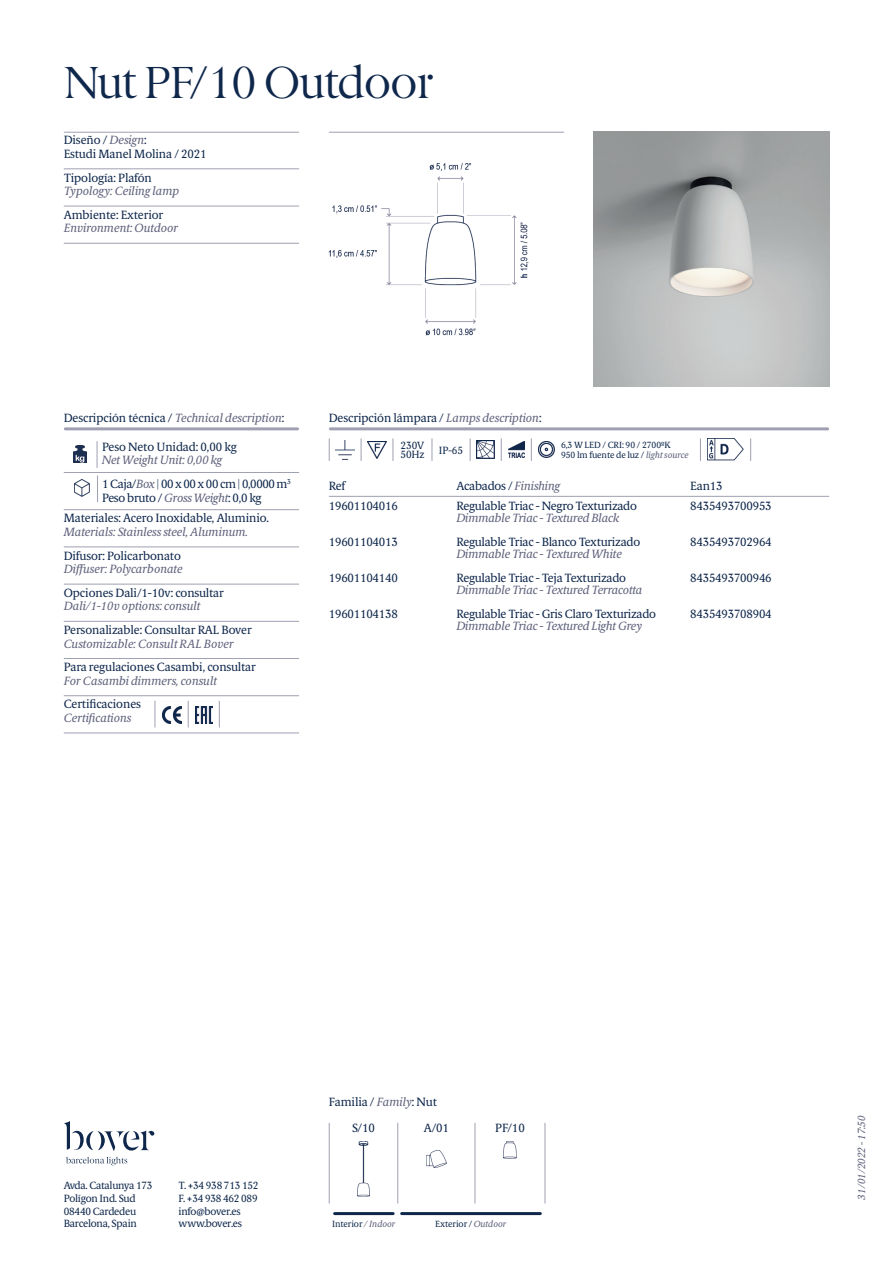
<style>
.page{position:relative;width:893px;height:1263px;background:#fff}
.page>*{position:absolute;margin:0;border:0;box-sizing:border-box;transform-origin:0 0}
.t1{font:45px "Berlingske Serif";letter-spacing:-.025em;color:#0e274b}
.t2{font:12px/13.5px "Berlingske Serif Tx";letter-spacing:-.02em;color:#0e274b}
.t3{font:italic 12px "Berlingske Serif Tx";letter-spacing:-.02em;color:#5f627c}
.t4{font:10.5px/12.8px "Berlingske Serif Tx";letter-spacing:-.025em;color:#0e274b}
.t5{font:italic 10.5px "Berlingske Serif Tx";letter-spacing:-.01em;color:#5f627c}
.t6{font:9px/10.8px "Berlingske Serif Tx";letter-spacing:-.01em;color:#0e274b}
.s1{font-style:italic;color:#5f627c}
</style>
<div class="page">
<svg style="left:750px;top:439px;width:1px;height:22px"></svg>
<hr style="left:64px;top:168px;width:235px;height:1px;background:#9fa0b1">
<hr style="left:64px;top:206px;width:235px;height:1px;background:#9fa0b1">
<hr style="left:64px;top:243px;width:235px;height:1px;background:#9fa0b1">
<hr style="left:64px;top:132px;width:235px;height:1px;background:#9fa0b1">
<hr style="left:64px;top:472px;width:235px;height:1px;background:#9fa0b1">
<hr style="left:64px;top:509px;width:235px;height:1px;background:#9fa0b1">
<hr style="left:64px;top:546px;width:235px;height:1px;background:#9fa0b1">
<hr style="left:64px;top:584px;width:235px;height:1px;background:#9fa0b1">
<hr style="left:64px;top:621px;width:235px;height:1px;background:#9fa0b1">
<hr style="left:64px;top:658px;width:235px;height:1px;background:#9fa0b1">
<hr style="left:64px;top:695px;width:235px;height:1px;background:#9fa0b1">
<hr style="left:64px;top:732px;width:235px;height:1px;background:#9fa0b1">
<img style="left:74px;top:446px;width:13px;height:17px">
<svg style="left:97px;top:442px;width:1px;height:26px"></svg>
<img style="left:74px;top:480px;width:15px;height:17px">
<svg style="left:97px;top:476px;width:1px;height:26px"></svg>
<svg style="left:155px;top:701px;width:1px;height:26px"></svg>
<img style="left:162px;top:706px;width:19px;height:17px">
<svg style="left:188px;top:701px;width:1px;height:26px"></svg>
<img style="left:195px;top:706px;width:17px;height:17px">
<svg style="left:219px;top:701px;width:1px;height:26px"></svg>
<hr style="left:65px;top:427px;width:233px;height:3px;background:#9fa0b1">
<img style="left:329px;top:163px;width:200px;height:173px">
<hr style="left:329px;top:132px;width:235px;height:1px;background:#9fa0b1">
<svg style="left:470px;top:439px;width:1px;height:22px"></svg>
<svg style="left:501px;top:439px;width:1px;height:22px"></svg>
<svg style="left:432px;top:439px;width:1px;height:22px"></svg>
<svg style="left:393px;top:439px;width:1px;height:22px"></svg>
<svg style="left:329px;top:439px;width:1px;height:22px"></svg>
<svg style="left:361px;top:439px;width:1px;height:22px"></svg>
<img style="left:368px;top:441px;width:18px;height:17px">
<img style="left:336px;top:440px;width:18px;height:19px">
<svg style="left:700px;top:439px;width:1px;height:22px"></svg>
<img style="left:538px;top:441px;width:17px;height:17px">
<svg style="left:531px;top:439px;width:1px;height:22px"></svg>
<hr style="left:330px;top:427px;width:498px;height:3px;background:#9fa0b1">
<img style="left:508px;top:442px;width:17px;height:16px">
<img style="left:477px;top:441px;width:17px;height:17px">
<img style="left:426px;top:1150px;width:20px;height:18px">
<img style="left:358px;top:1142px;width:11px;height:54px">
<img style="left:504px;top:1142px;width:12px;height:16px">
<hr style="left:329px;top:1123px;width:1px;height:80px;background:#9fa0b1">
<hr style="left:397px;top:1123px;width:1px;height:80px;background:#9fa0b1">
<hr style="left:475px;top:1123px;width:1px;height:80px;background:#9fa0b1">
<hr style="left:545px;top:1123px;width:1px;height:80px;background:#9fa0b1">
<hr style="left:335px;top:1212px;width:58px;height:3px;background:#0e274b">
<hr style="left:402px;top:1212px;width:138px;height:3px;background:#0e274b">
<img style="left:707px;top:439px;width:37px;height:21px">
<img style="left:594px;top:132px;width:235px;height:255px">
<svg style="left:66px;top:1157px;width:61px;height:8px"></svg>
<svg style="left:64px;top:1121px;width:90px;height:29px"></svg>
<hr style="left:329px;top:496px;width:500px;height:1px;background:#9fa0b1">
<h1 class="t1" style="left:64px;top:53px;width:371px">Nut PF/10 Outdoor</h1>
<p class="t2" style="left:64px;top:133px;width:144px">Diseño / <span class="s1">Design</span>:<br>Estudi Manel Molina / 2021</p>
<p class="t2" style="left:64px;top:171px;width:90px">Tipología: Plafón</p>
<p class="t3" style="left:64px;top:182px;width:117px">Typology: Ceiling lamp</p>
<p class="t2" style="left:64px;top:208px;width:101px">Ambiente: Exterior</p>
<p class="t3" style="left:64px;top:220px;width:116px">Environment: Outdoor</p>
<p class="t2" style="left:64px;top:411px;width:222px">Descripción técnica / <span class="s1">Technical description</span>:</p>
<p class="t2" style="left:102px;top:440px;width:136px">Peso Neto Unidad: 0,00 kg</p>
<p class="t2" style="left:102px;top:448px;width:190px;line-height:23.7px"><span class="s1">Net Weight Unit: 0,00 kg<br></span>1 Caja/<span class="s1">Box</span> | 00 x 00 x 00 cm | 0,0000 m<sup>3</sup></p>
<p class="t2" style="left:64px;top:487px;width:207px;line-height:20.7px;text-indent:38px">Peso bruto / <span class="s1">Gross Weight</span>: 0,0 kg<br>Materiales: Acero Inoxidable, Aluminio.</p>
<p class="t3" style="left:64px;top:523px;width:186px">Materials: Stainless steel, Aluminum.</p>
<p class="t2" style="left:64px;top:549px;width:119px">Difusor: Policarbonato</p>
<p class="t3" style="left:64px;top:560px;width:121px">Diffuser: Polycarbonate</p>
<p class="t2" style="left:64px;top:586px;width:162px">Opciones Dali/1-10v: consultar</p>
<p class="t3" style="left:64px;top:598px;width:138px">Dali/1-10v options: consult</p>
<p class="t2" style="left:64px;top:623px;width:189px">Personalizable: Consultar RAL Bover</p>
<p class="t3" style="left:64px;top:635px;width:172px">Customizable: Consult RAL Bover</p>
<p class="t2" style="left:64px;top:660px;width:194px">Para regulaciones Casambi, consultar</p>
<p class="t3" style="left:64px;top:672px;width:155px">For Casambi dimmers, consult</p>
<p class="t2" style="left:64px;top:697px;width:79px">Certificaciones</p>
<p class="t3" style="left:64px;top:709px;width:69px">Certifications</p>
<p class="t2" style="left:329px;top:411px;width:214px">Descripción lámpara / <span class="s1">Lamps description</span>:</p>
<p class="t4" style="left:400px;top:441px;width:26px;line-height:9px">230V<br>50Hz</p>
<p class="t4" style="left:439px;top:444px;width:26px">IP-65</p>
<p class="t6" style="left:561px;top:439px;width:129px">6,3 W LED / CRI: 90 / 2700ºK<br>950 lm fuente de luz / <span class="s1">light source</span></p>
<p class="t2" style="left:329px;top:479px;width:18px">Ref</p>
<p class="t2" style="left:456px;top:479px;width:105px">Acabados / <span class="s1">Finishing</span></p>
<p class="t2" style="left:690px;top:479px;width:34px">Ean13</p>
<p class="t2" style="left:329px;top:499px;width:71px">19601104016</p>
<p class="t2" style="left:456px;top:499px;width:182px">Regulable Triac - Negro Texturizado</p>
<p class="t2" style="left:690px;top:499px;width:83px">8435493700953</p>
<p class="t3" style="left:456px;top:509px;width:165px">Dimmable Triac - Textured Black</p>
<p class="t2" style="left:329px;top:535px;width:71px">19601104013</p>
<p class="t2" style="left:456px;top:535px;width:185px">Regulable Triac - Blanco Texturizado</p>
<p class="t2" style="left:690px;top:535px;width:83px">8435493702964</p>
<p class="t3" style="left:456px;top:545px;width:167px">Dimmable Triac - Textured White</p>
<p class="t2" style="left:329px;top:571px;width:71px">19601104140</p>
<p class="t2" style="left:456px;top:571px;width:171px">Regulable Triac - Teja Texturizado</p>
<p class="t2" style="left:690px;top:571px;width:83px">8435493700946</p>
<p class="t3" style="left:456px;top:581px;width:188px">Dimmable Triac - Textured Terracotta</p>
<p class="t2" style="left:329px;top:607px;width:71px">19601104138</p>
<p class="t2" style="left:456px;top:607px;width:201px">Regulable Triac - Gris Claro Texturizado</p>
<p class="t2" style="left:690px;top:607px;width:83px">8435493708904</p>
<p class="t3" style="left:456px;top:617px;width:187px">Dimmable Triac - Textured Light Grey</p>
<p class="t4" style="left:64px;top:1179px;width:90px">Avda. Catalunya 173<br>Polígon Ind. Sud<br>08440 Cardedeu<br>Barcelona, Spain</p>
<p class="t4" style="left:179px;top:1179px;width:81px">T. +34 938 713 152<br>F. +34 938 462 089 info@bover.es www.bover.es</p>
<p class="t2" style="left:352px;top:1089px;width:86px;line-height:25.5px;text-indent:-23px">Familia / <span class="s1">Family</span>: Nut<br>S/10</p>
<p class="t2" style="left:424px;top:1121px;width:27px">A/01</p>
<p class="t2" style="left:495px;top:1121px;width:31px">PF/10</p>
<p class="t6" style="left:332px;top:1219px;width:65px">Interior <span class="s1">/ Indoor</span></p>
<p class="t6" style="left:435px;top:1219px;width:73px">Exterior / <span class="s1">Outdoor</span></p>
<p class="t5" style="left:854px;top:1199px;width:86px;rotate:-90deg">31/01/2022 - 17:50</p>
</div>
